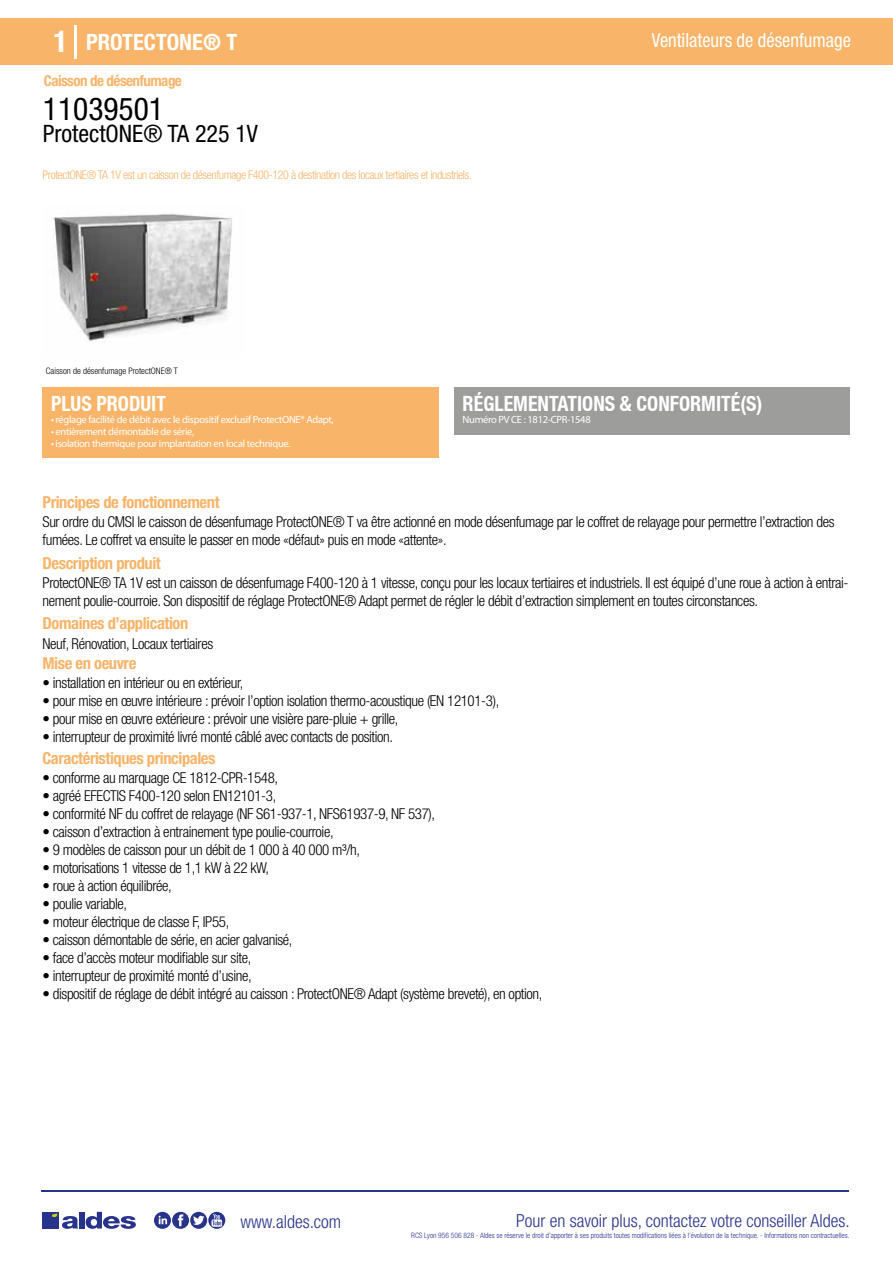
<style>
.page{position:relative;width:893px;height:1263px;background:#fff}
.page>*{position:absolute;margin:0;border:0;box-sizing:border-box;transform-origin:0 0}
.t1{font:condensed 31.5px "Helvetica Neue LT Std";color:#000}
.t2{font:condensed 24px "Helvetica Neue LT Std";color:#000}
.t3{font:700 condensed 22.5px "Helvetica Neue LT Std";color:#fff}
.t4{font:700 condensed 21px "Helvetica Neue";color:#fff;scale:.95 1}
.t5{font:condensed 19.5px "Helvetica Neue LT Std";color:#fff;scale:.95 1}
.t6{font:300 condensed 18px "Helvetica Neue";color:#28348b}
.t7{font:700 condensed 16.5px "Helvetica Neue LT Std";letter-spacing:-.025em;color:#f8b469}
.t8{font:300 condensed 15px/18px "Helvetica Neue LT Std";letter-spacing:-.025em;color:#000}
.t9{font:700 condensed 15px "Helvetica Neue LT Std";letter-spacing:-.035em;color:#f8b469}
.t10{font:300 condensed 12px "Helvetica Neue LT Std";letter-spacing:-.035em;color:#f8b469}
.t11{font:10.5px "Myriad Pro";letter-spacing:-.03em;color:#fff}
.t12{font:300 condensed 9px "Helvetica Neue";color:#000}
.t13{font:300 condensed 7.5px "Helvetica Neue";color:#28348b}
.s1{font-size:30px}
</style>
<div class="page">
<div style="left:0;top:18px;width:893px;height:46px;background:#f8b469"></div>
<div style="left:454px;top:387px;width:396px;height:48px;background:#9d9d9c"></div>
<div style="left:43px;top:387px;width:396px;height:70px;background:#f8b469"></div>
<hr style="left:74px;top:25px;width:2px;height:33px;background:#fff">
<svg style="left:51px;top:213px;width:181px;height:130px"></svg>
<hr style="left:41px;top:1190px;width:808px;height:1px;background:#28348b">
<svg style="left:154px;top:1212px;width:71px;height:17px"></svg>
<div style="left:42px;top:1212px;width:17px;height:16px;background:#28348b"></div>
<div style="left:79px;top:1212px;width:5px;height:16px;background:#28348b"></div>
<svg style="left:86px;top:1212px;width:50px;height:17px"></svg>
<svg style="left:52px;top:1213px;width:26px;height:16px"></svg>
<h3 class="t3" style="left:54px;top:28px;width:185px"><span class="s1">1</span> PROTECTONE® T</h3>
<h3 class="t5" style="left:652px;top:29px;width:211px">Ventilateurs de désenfumage</h3>
<p class="t9" style="left:44px;top:71px;width:140px">Caisson de désenfumage</p>
<h1 class="t1" style="left:43px;top:91px;width:122px">11039501</h1>
<h2 class="t2" style="left:43px;top:120px;width:216px">ProtectONE® TA 225 1V</h2>
<p class="t10" style="left:43px;top:167px;width:431px">ProtectONE® TA 1V est un caisson de désenfumage F400-120 à destination des locaux tertiaires et industriels.</p>
<p class="t12" style="left:46px;top:365px;width:133px">Caisson de désenfumage ProtectONE® T</p>
<p class="t12" style="left:46px;top:365px;width:86px">ProtectONE® TA 1 Vitesse</p>
<h3 class="t4" style="left:51px;top:391px;width:122px">PLUS PRODUIT</h3>
<p class="t11" style="left:51px;top:413px;width:284px">• réglage facilité de débit avec le dispositif exclusif ProtectONE® Adapt,</p>
<p class="t11" style="left:51px;top:425px;width:145px">• entièrement démontable de série,</p>
<p class="t11" style="left:51px;top:437px;width:241px">• isolation thermique pour implantation en local technique.</p>
<p class="t7" style="left:43px;top:492px;width:179px">Principes de fonctionnement</p>
<h3 class="t4" style="left:463px;top:391px;width:317px">RÉGLEMENTATIONS &amp; CONFORMITÉ(S)</h3>
<p class="t11" style="left:463px;top:413px;width:130px">Numéro PV CE : 1812-CPR-1548</p>
<p class="t8" style="left:43px;top:513px;width:793px">Sur ordre du CMSI le caisson de désenfumage ProtectONE® T va être actionné en mode désenfumage par le coffret de relayage pour permettre l’extraction des fumées. Le coffret va ensuite le passer en mode «défaut» puis en mode «attente».</p>
<p class="t8" style="left:43px;top:573px;width:808px">ProtectONE® TA 1V est un caisson de désenfumage F400-120 à 1 vitesse, conçu pour les locaux tertiaires et industriels. Il est équipé d’une roue à action à entrai&shy;nement poulie-courroie. Son dispositif de réglage ProtectONE® Adapt permet de régler le débit d’extraction simplement en toutes circonstances.</p>
<p class="t8" style="left:43px;top:634px;width:172px">Neuf, Rénovation, Locaux tertiaires</p>
<p class="t8" style="left:43px;top:674px;width:202px">• installation en intérieur ou en extérieur,</p>
<p class="t8" style="left:43px;top:692px;width:458px">• pour mise en œuvre intérieure : prévoir l’option isolation thermo-acoustique (EN 12101-3),</p>
<p class="t8" style="left:43px;top:710px;width:357px">• pour mise en œuvre extérieure : prévoir une visière pare-pluie + grille,</p>
<p class="t8" style="left:43px;top:728px;width:352px">• interrupteur de proximité livré monté câblé avec contacts de position.</p>
<p class="t7" style="left:43px;top:553px;width:120px">Description produit</p>
<p class="t7" style="left:43px;top:613px;width:147px">Domaines d’application</p>
<p class="t7" style="left:43px;top:653px;width:95px">Mise en oeuvre</p>
<p class="t7" style="left:43px;top:748px;width:174px">Caractéristiques principales</p>
<p class="t8" style="left:43px;top:768px;width:237px">• conforme au marquage CE 1812-CPR-1548,</p>
<p class="t8" style="left:43px;top:786px;width:235px">• agréé EFECTIS F400-120 selon EN12101-3,</p>
<p class="t8" style="left:43px;top:804px;width:394px">• conformité NF du coffret de relayage (NF S61-937-1, NFS61937-9, NF 537),</p>
<p class="t8" style="left:43px;top:822px;width:293px">• caisson d’extraction à entrainement type poulie-courroie,</p>
<p class="t8" style="left:43px;top:840px;width:319px">• 9 modèles de caisson pour un débit de 1 000 à 40 000 m³/h,</p>
<p class="t8" style="left:43px;top:858px;width:228px">• motorisations 1 vitesse de 1,1 kW à 22 kW,</p>
<p class="t8" style="left:43px;top:876px;width:131px">• roue à action équilibrée,</p>
<p class="t8" style="left:43px;top:894px;width:86px">• poulie variable,</p>
<p class="t8" style="left:43px;top:912px;width:188px">• moteur électrique de classe F, IP55,</p>
<p class="t8" style="left:43px;top:930px;width:252px">• caisson démontable de série, en acier galvanisé,</p>
<p class="t8" style="left:43px;top:948px;width:210px">• face d’accès moteur modifiable sur site,</p>
<p class="t8" style="left:43px;top:966px;width:211px">• interrupteur de proximité monté d’usine,</p>
<p class="t8" style="left:43px;top:984px;width:501px">• dispositif de réglage de débit intégré au caisson : ProtectONE® Adapt (système breveté), en option,</p>
<p class="t6" style="left:240px;top:1211px;width:102px">www.aldes.com</p>
<p class="t6" style="left:516px;top:1211px;width:335px">Pour en savoir plus, contactez votre conseiller Aldes.</p>
<p class="t13" style="left:411px;top:1230px;width:440px">RCS Lyon 956 506 828 - Aldes se réserve le droit d’apporter à ses produits toutes modifications liées à l’évolution de la technique. - Informations non contractuelles.</p>
</div>
